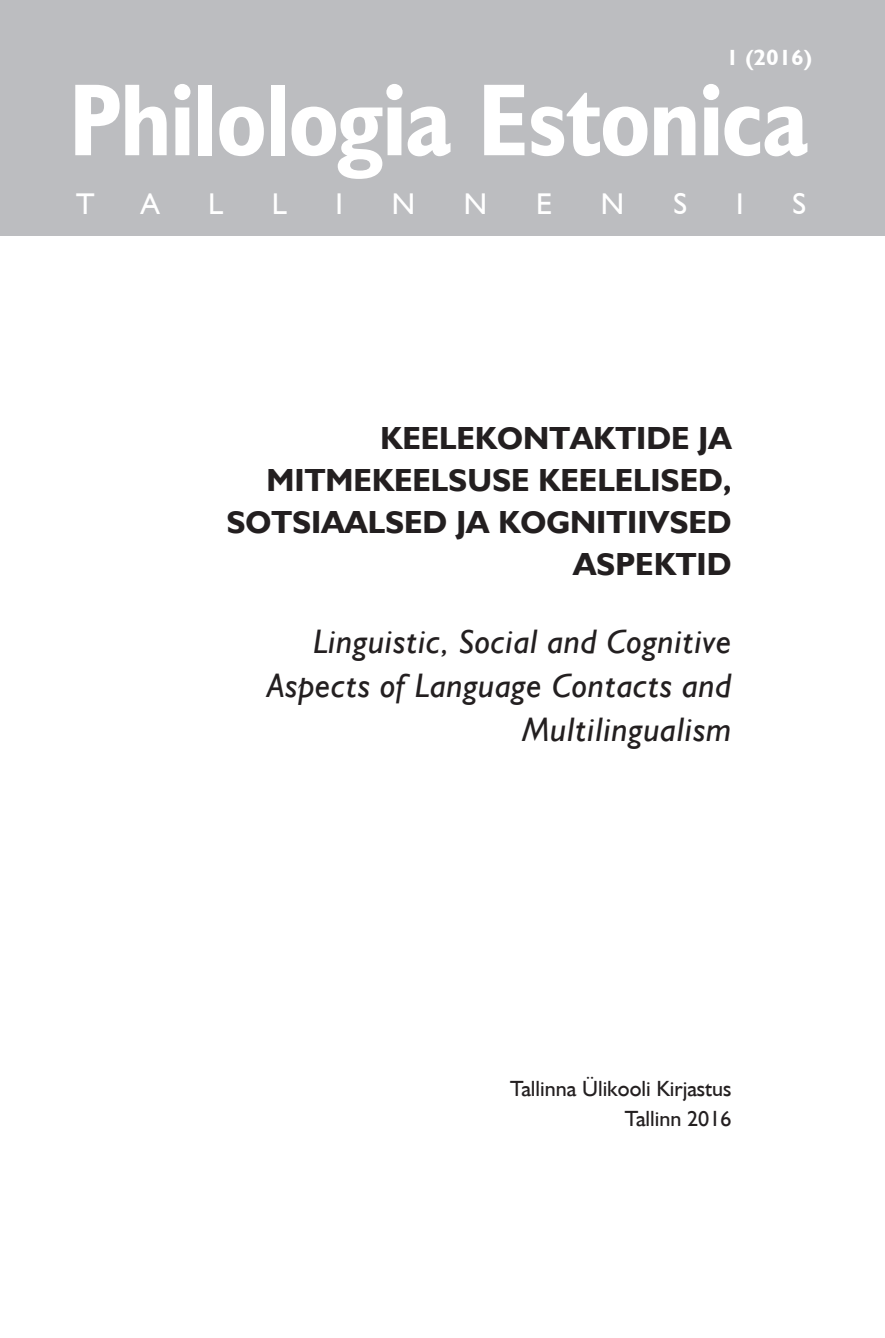
<style>
.page{position:relative;width:885px;height:1338px;background:#fff}
.page>*{position:absolute;margin:0;border:0;box-sizing:border-box;transform-origin:0 0}
.t1{font:700 condensed 103px "Humanist 521 TL";letter-spacing:-.015em;color:#fff}
.t2{font:italic 34px/44px "Humanist 521 TL";letter-spacing:.02em;color:#231f20;text-align:right}
.t3{font:700 32px/42px "Humanist 521 TL";color:#231f20;text-align:right}
.t4{font:30px "Humanist 521 BT";color:#fff}
.t5{font:22px/30px "Humanist 521 TL";color:#231f20;text-align:right}
.t6{font:700 22px "Humanist 521 BT";color:#fff}
</style>
<div class="page">
<div style="left:0;top:0;width:884px;height:236px;background:#bcbdc0"></div>
<p class="t6" style="left:726px;top:44px;width:87px">1 (2016)</p>
<h1 class="t1" style="left:69px;top:56px;width:740px">Philologia Estonica</h1>
<p class="t4" style="left:76px;top:185px;width:20px">T</p>
<p class="t4" style="left:141px;top:185px;width:20px">A</p>
<p class="t4" style="left:208px;top:185px;width:17px">L</p>
<p class="t4" style="left:272px;top:185px;width:17px">L</p>
<p class="t4" style="left:335px;top:185px;width:9px">I</p>
<p class="t4" style="left:391px;top:185px;width:25px">N</p>
<p class="t4" style="left:464px;top:185px;width:25px">N</p>
<p class="t4" style="left:536px;top:185px;width:18px">E</p>
<p class="t4" style="left:601px;top:185px;width:25px">N</p>
<p class="t4" style="left:673px;top:185px;width:15px">S</p>
<p class="t4" style="left:736px;top:185px;width:9px">I</p>
<p class="t4" style="left:792px;top:185px;width:15px">S</p>
<p class="t3" style="left:226px;top:416px;width:506px">KEELEKONTAKTIDE JA<br>MITMEKEELSUSE KEELELISED,<br>SOTSIAALSED JA KOGNITIIVSED<br>ASPEKTID</p>
<p class="t2" style="left:267px;top:619px;width:466px">Linguistic, Social and Cognitive<br>Aspects of Language Contacts and<br>Multilingualism</p>
<p class="t5" style="left:510px;top:1073px;width:223px">Tallinna Ülikooli Kirjastus<br>Tallinn 2016</p>
</div>
